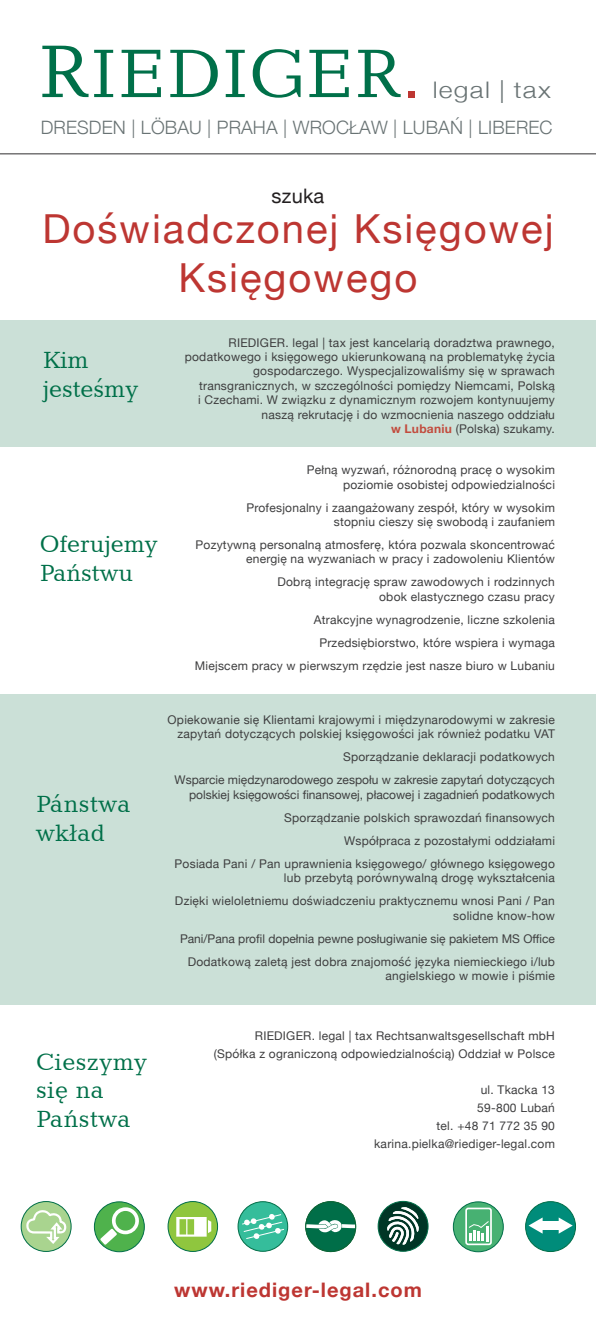
<style>
.page{position:relative;width:596px;height:1333px;background:#fff}
.page>*{position:absolute;margin:0;border:0;box-sizing:border-box;transform-origin:0 0}
.t1{font:70.1px "Candida BT";color:#007049}
.t2{font:40px/48px "Helvetica Neue";letter-spacing:.05em;color:#bd3632;text-align:center}
.t3{font:24px/28.8px "Candida BT";letter-spacing:.02em;color:#007049}
.t4{font:24px/28.8px "Candida BT";color:#007049}
.t5{font:300 22.8px "Helvetica Neue";letter-spacing:.05em;color:#697374;scale:1.16 1}
.t6{font:700 20px "Helvetica Neue";letter-spacing:.05em;color:#bd3632}
.t7{font:20px "Helvetica Neue";letter-spacing:.01em;color:#231f20}
.t8{font:300 18.4px "Helvetica Neue";letter-spacing:.01em;color:#697374}
.t9{font:12px/14.4px "Helvetica Neue";letter-spacing:.02em;color:#3e3e3f;text-align:right}
.t10{font:12px/23px "Helvetica Neue";color:#3e3e3f;text-align:right}
.s1{font-size:76.2px}
.s2{font-weight:700;color:#c24c3e}
</style>
<div class="page">
<div style="left:0;top:320px;width:595px;height:127px;background:#cbe0d7"></div>
<div style="left:0;top:694px;width:595px;height:310px;background:#cbe0d7"></div>
<div style="left:238px;top:1201px;width:49px;height:50px;background:#35bd9b;border-radius:50%"></div>
<div style="left:237px;top:1201px;width:51px;height:50px;border:1px solid #006e48;border-radius:50%"></div>
<div style="left:168px;top:1201px;width:49px;height:50px;background:#8fc63e;border-radius:50%"></div>
<div style="left:168px;top:1201px;width:50px;height:50px;border:1px solid #006e48;border-radius:50%"></div>
<svg style="left:21px;top:1201px;width:50px;height:50px"></svg>
<div style="left:21px;top:1201px;width:50px;height:50px;border:1px solid #006e48;border-radius:50%"></div>
<svg style="left:25px;top:1208px;width:42px;height:37px;background:#b9dba6"></svg>
<svg style="left:176px;top:1217px;width:35px;height:19px"></svg>
<svg style="left:241px;top:1213px;width:44px;height:26px"></svg>
<svg style="left:94px;top:1201px;width:50px;height:50px"></svg>
<div style="left:94px;top:1201px;width:50px;height:50px;border:1px solid #006e48;border-radius:50%"></div>
<svg style="left:100px;top:1207px;width:40px;height:37px"></svg>
<div style="left:408px;top:91px;width:7px;height:6px;background:#bd3632"></div>
<hr style="left:0;top:153px;width:595px;height:1px;background:#312f30">
<div style="left:525px;top:1201px;width:50px;height:50px;background:#008c7a;border-radius:50%"></div>
<div style="left:525px;top:1201px;width:50px;height:50px;border:1px solid #006e48;border-radius:50%"></div>
<svg style="left:378px;top:1201px;width:50px;height:50px"></svg>
<div style="left:377px;top:1200px;width:51px;height:51px;border:1px solid #006e48;border-radius:50%"></div>
<div style="left:453px;top:1201px;width:50px;height:50px;background:#47b172;border-radius:50%"></div>
<div style="left:452px;top:1201px;width:51px;height:50px;border:1px solid #006e48;border-radius:50%"></div>
<div style="left:305px;top:1201px;width:50px;height:50px;background:#006e48;border-radius:50%"></div>
<svg style="left:307px;top:1220px;width:47px;height:12px"></svg>
<div style="left:465px;top:1207px;width:26px;height:38px;border:2px solid #fff;border-radius:2px"></div>
<svg style="left:469px;top:1220px;width:20px;height:21px"></svg>
<div style="left:305px;top:1201px;width:51px;height:50px;border:1px solid #0c6638;border-radius:50%"></div>
<svg style="left:386px;top:1206px;width:32px;height:38px"></svg>
<svg style="left:528px;top:1218px;width:14px;height:15px"></svg>
<svg style="left:558px;top:1217px;width:14px;height:16px"></svg>
<div style="left:538px;top:1221px;width:26px;height:8px;background:#fff"></div>
<h1 class="t1" style="left:38px;top:30px;width:365px"><span class="s1">R</span>IEDIGER</h1>
<h3 class="t8" style="left:41px;top:113px;width:513px">DRESDEN | LÖBAU | PRAHA | WROCŁAW | LUBAŃ | LIBEREC</h3>
<h3 class="t5" style="left:432px;top:72px;width:103px">legal | tax</h3>
<h3 class="t7" style="left:271px;top:182px;width:54px">szuka</h3>
<h2 class="t2" style="left:42px;top:207px;width:512px">Doświadczonej Księgowej<br>Księgowego</h2>
<h3 class="t4" style="left:43px;top:344px;width:97px">Kim jestesmy</h3>
<h3 class="t3" style="left:93px;top:372px;width:13px">´</h3>
<h3 class="t4" style="left:40px;top:529px;width:119px">Oferujemy<br>Panstwu</h3>
<h3 class="t3" style="left:68px;top:558px;width:13px">´</h3>
<p class="t9" style="left:185px;top:336px;width:371px">RIEDIGER. legal | tax jest kancelarią doradztwa prawnego, podatkowego i księgowego ukierunkowaną na problematykę życia gospodarczego. Wyspecjalizowaliśmy się w sprawach transgranicznych, w szczególności pomiędzy Niemcami, Polską<br>i Czechami. W związku z dynamicznym rozwojem kontynuujemy naszą rekrutację i do wzmocnienia naszego oddziału<br><span class="s2">w Lubaniu</span> (Polska) szukamy.</p>
<p class="t9" style="left:306px;top:463px;width:249px">Pełną wyzwań, różnorodną pracę o wysokim poziomie osobistej odpowiedzialności</p>
<p class="t9" style="left:246px;top:501px;width:310px">Profesjonalny i zaangażowany zespół, który w wysokim stopniu cieszy się swobodą i zaufaniem</p>
<p class="t9" style="left:195px;top:538px;width:361px">Pozytywną personalną atmosferę, która pozwala skoncentrować energię na wyzwaniach w pracy i zadowoleniu Klientów</p>
<p class="t9" style="left:277px;top:575px;width:279px">Dobrą integrację spraw zawodowych i rodzinnych obok elastycznego czasu pracy</p>
<p class="t9" style="left:195px;top:608px;width:361px;line-height:23px">Atrakcyjne wynagrodzenie, liczne szkolenia<br>Przedsiębiorstwo, które wspiera i wymaga<br>Miejscem pracy w pierwszym rzędzie jest nasze biuro w Lubaniu</p>
<h3 class="t3" style="left:50px;top:788px;width:13px">´</h3>
<h3 class="t3" style="left:36px;top:789px;width:96px">Panstwa wkład</h3>
<p class="t9" style="left:167px;top:713px;width:388px">Opiekowanie się Klientami krajowymi i międzynarodowymi w zakresie zapytań dotyczących polskiej księgowości jak również podatku VAT</p>
<p class="t10" style="left:174px;top:746px;width:381px">Sporządzanie deklaracji podatkowych<br>Wsparcie międzynarodowego zespołu w zakresie zapytań dotyczących</p>
<p class="t9" style="left:174px;top:783px;width:381px;line-height:23px">polskiej księgowości finansowej, płacowej i zagadnień podatkowych Sporządzanie polskich sprawozdań finansowych<br>Współpraca z pozostałymi oddziałami<br>Posiada Pani / Pan uprawnienia księgowego/ głównego księgowego</p>
<p class="t9" style="left:175px;top:867px;width:381px;line-height:23px">lub przebytą porównywalną drogę wykształcenia<br>Dzięki wieloletniemu doświadczeniu praktycznemu wnosi Pani / Pan</p>
<p class="t9" style="left:180px;top:904px;width:376px;line-height:23px">solidne know-how<br>Pani/Pana profil dopełnia pewne posługiwanie się pakietem MS Office<br>Dodatkową zaletą jest dobra znajomość języka niemieckiego i/lub</p>
<p class="t9" style="left:385px;top:969px;width:171px">angielskiego w mowie i piśmie</p>
<h3 class="t3" style="left:36px;top:1046px;width:112px">Cieszymy sie na<br>Panstwa</h3>
<h3 class="t3" style="left:55px;top:1075px;width:14px">˛</h3>
<h3 class="t3" style="left:65px;top:1104px;width:13px">´</h3>
<p class="t9" style="left:214px;top:1027px;width:342px;line-height:18px">RIEDIGER. legal | tax Rechtsanwaltsgesellschaft mbH (Spółka z ograniczoną odpowiedzialnością) Oddział w Polsce</p>
<p class="t9" style="left:374px;top:1081px;width:182px;line-height:18px">ul. Tkacka 13<br>59-800 Lubań<br>tel. +48 71 772 35 90 karina.pielka@riediger-legal.com</p>
<h3 class="t6" style="left:174px;top:1274px;width:249px">www.riediger-legal.com</h3>
</div>
